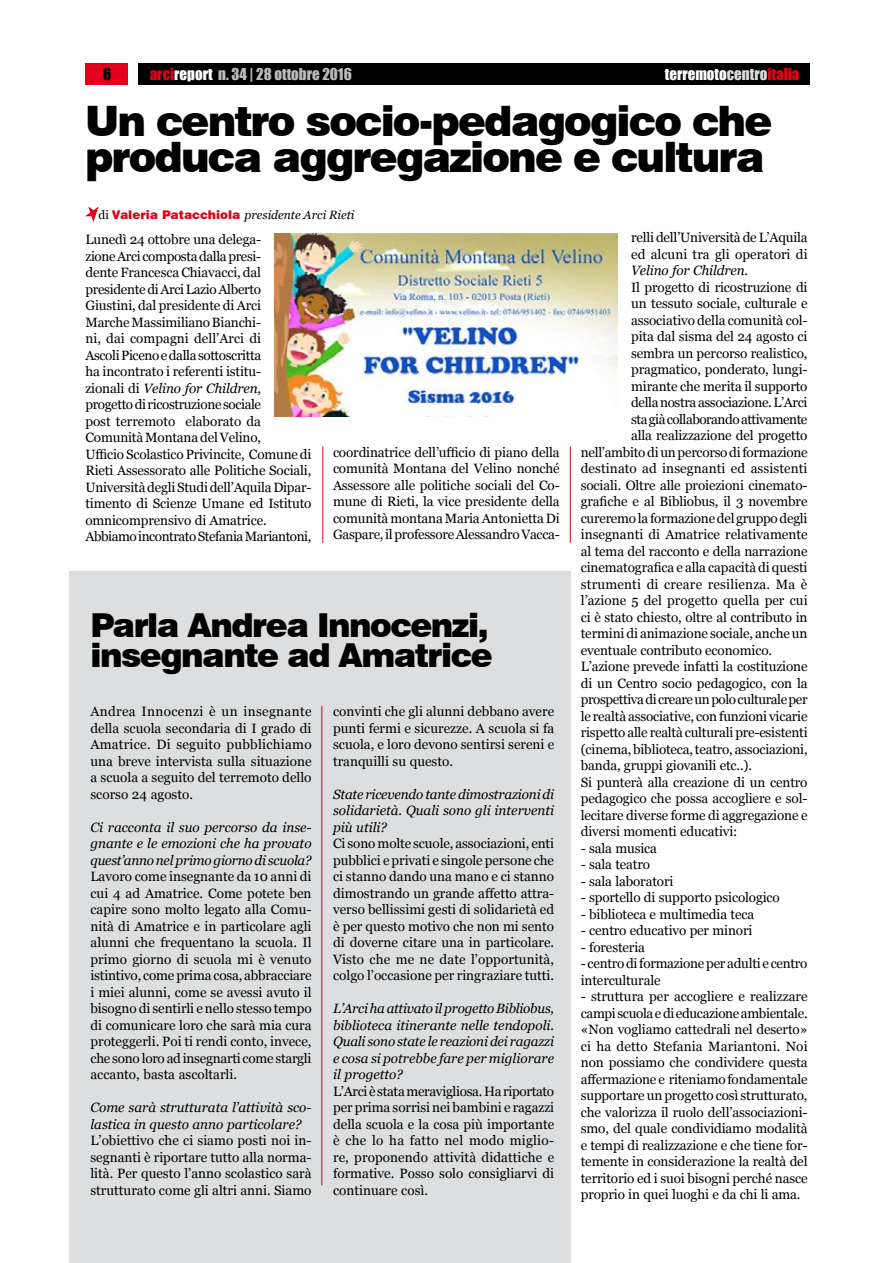
<style>
.page{position:relative;width:893px;height:1263px;background:#fff}
.page>*{position:absolute;margin:0;border:0;box-sizing:border-box;transform-origin:0 0}
.t1{font:900 42px/36px "Swiss 721 BT";letter-spacing:-.045em;color:#000}
.t2{font:900 33px/30px "Swiss 721 BT";letter-spacing:-.045em;color:#000}
.t3{font:15px "Impact";color:#b9bbbc}
.t4{font:15px "Impact";color:#fff}
.t5{font:15px "Impact";color:#000}
.t6{font:13.5px/16.5px "Georgia";letter-spacing:-.01em;color:#000;text-align:justify}
.t7{font:italic 13.5px/16.5px "Georgia";color:#000;text-align:justify}
.t8{font:13.5px "Georgia";letter-spacing:-.03em;color:#000}
.t9{font:13.5px "Georgia";letter-spacing:.015em;color:#000}
.t10{font:13.5px "Georgia";letter-spacing:-.035em;color:#000}
.t11{font:italic 12px "Georgia";color:#000}
.s1{color:#e2001a}
.s2{color:#fff}
.s3{color:#dddedf}
.s4{font-style:normal}
.s5{font-family:"Swiss 721 BT";font-weight:900;font-style:normal;color:#e2001a}
.s6{font-style:italic}
</style>
<div class="page">
<div style="left:85px;top:64px;width:43px;height:21px;background:#e2001a"></div>
<div style="left:138px;top:64px;width:672px;height:21px;background:#000"></div>
<div style="left:69px;top:571px;width:501px;height:692px;background:#dddedf"></div>
<svg style="left:85px;top:206px;width:14px;height:16px"></svg>
<hr style="left:322px;top:446px;width:1px;height:97px;background:#e2001a">
<hr style="left:321px;top:706px;width:1px;height:479px;background:#e2001a">
<img style="left:275px;top:233px;width:343px;height:184px">
<hr style="left:570px;top:446px;width:1px;height:97px;background:#e2001a">
<p class="t5" style="left:103px;top:62px;width:10px">6</p>
<p class="t3" style="left:150px;top:62px;width:204px"><span class="s1">arci</span><span class="s2">report</span> n. 34 | 28 ottobre 2016</p>
<p class="t4" style="left:665px;top:62px;width:136px">terremoto<span class="s3">centro</span><span class="s1">italia</span></p>
<h1 class="t1" style="left:85px;top:103px;width:689px">Un centro socio-pedagogico che produca aggregazione e cultura</h1>
<p class="t11" style="left:99px;top:207px;width:257px"><span class="s4">di</span> <span class="s5">Valeria Patacchiola</span> presidente Arci Rieti</p>
<p class="t6" style="left:85px;top:232px;width:228px;text-align:left">Lunedì 24 ottobre una delega-<br>zione Arci composta dalla presi-<br>dente Francesca Chiavacci, dal presidente di Arci Lazio Alberto Giustini, dal presidente di Arci<br>Marche Massimiliano Bianchi-<br>ni, dai compagni dell’Arci di<br>Ascoli Piceno e dalla sottoscritta<br>ha incontrato i referenti istitu-<br>zionali di <span class="s6">Velino for Children</span>, progetto di ricostruzione sociale<br>post terremoto elaborato da Comunità Montana del Velino,<br>Ufficio Scolastico Privincite, Comune di Rieti Assessorato alle Politiche Sociali, Università degli Studi dell’Aquila Dipar&shy;timento di Scienze Umane ed Istituto omnicomprensivo di Amatrice.<br>Abbiamo incontrato Stefania Mariantoni,</p>
<p class="t6" style="left:333px;top:444px;width:228px">coordinatrice dell’ufficio di piano della comunità Montana del Velino nonché Assessore alle politiche sociali del Co&shy;mune di Rieti, la vice presidente della comunità montana Maria Antonietta Di Gaspare, il professore Alessandro Vacca-</p>
<h2 class="t2" style="left:90px;top:610px;width:404px">Parla Andrea Innocenzi, insegnante ad Amatrice</h2>
<p class="t6" style="left:90px;top:703px;width:223px">Andrea Innocenzi è un insegnante della scuola secondaria di I grado di Amatrice. Di seguito pubblichiamo una breve intervista sulla situazione a scuola a seguito del terremoto dello scorso 24 agosto.</p>
<p class="t7" style="left:90px;top:819px;width:223px">Ci racconta il suo percorso da inse&shy;gnante e le emozioni che ha provato quest’anno nel primo giorno di scuola?</p>
<p class="t6" style="left:90px;top:868px;width:223px">Lavoro come insegnante da 10 anni di cui 4 ad Amatrice. Come potete ben capire sono molto legato alla Comu&shy;nità di Amatrice e in particolare agli alunni che frequentano la scuola. Il primo giorno di scuola mi è venuto istintivo, come prima cosa, abbracciare i miei alunni, come se avessi avuto il bisogno di sentirli e nello stesso tempo di comunicare loro che sarà mia cura proteggerli. Poi ti rendi conto, invece, che sono loro ad insegnarti come stargli accanto, basta ascoltarli.</p>
<p class="t7" style="left:90px;top:1099px;width:223px">Come sarà strutturata l’attività sco&shy;lastica in questo anno particolare?</p>
<p class="t6" style="left:90px;top:1132px;width:223px">L’obiettivo che ci siamo posti noi in&shy;segnanti è riportare tutto alla norma&shy;lità. Per questo l’anno scolastico sarà strutturato come gli altri anni. Siamo</p>
<p class="t6" style="left:333px;top:703px;width:223px">convinti che gli alunni debbano avere punti fermi e sicurezze. A scuola si fa scuola, e loro devono sentirsi sereni e tranquilli su questo.</p>
<p class="t7" style="left:333px;top:786px;width:223px">State ricevendo tante dimostrazioni di solidarietà. Quali sono gli interventi più utili?</p>
<p class="t6" style="left:333px;top:835px;width:223px">Ci sono molte scuole, associazioni, enti pubblici e privati e singole persone che ci stanno dando una mano e ci stanno dimostrando un grande affetto attra&shy;verso bellissimi gesti di solidarietà ed è per questo motivo che non mi sento di doverne citare una in particolare.<br>Visto che me ne date l’opportunità, colgo l’occasione per ringraziare tutti.</p>
<p class="t7" style="left:333px;top:1000px;width:223px">L’Arci ha attivato il progetto Bibliobus, biblioteca itinerante nelle tendopoli.<br>Quali sono state le reazioni dei ragazzi e cosa si potrebbe fare per migliorare il progetto?</p>
<p class="t6" style="left:333px;top:1083px;width:223px">L’Arci è stata meravigliosa. Ha riportato per prima sorrisi nei bambini e ragazzi della scuola e la cosa più importante è che lo ha fatto nel modo miglio&shy;re, proponendo attività didattiche e formative. Posso solo consigliarvi di continuare così.</p>
<p class="t6" style="left:631px;top:230px;width:178px">relli dell’Università de L’Aquila</p>
<p class="t6" style="left:631px;top:246px;width:178px">ed alcuni tra gli operatori di</p>
<p class="t7" style="left:631px;top:263px;width:119px">Velino for Children<span class="s4">.</span></p>
<p class="t6" style="left:631px;top:279px;width:178px">Il progetto di ricostruzione di</p>
<p class="t6" style="left:631px;top:296px;width:178px">un tessuto sociale, culturale e</p>
<p class="t6" style="left:631px;top:312px;width:178px">associativo della comunità col-</p>
<p class="t6" style="left:631px;top:329px;width:178px">pita dal sisma del 24 agosto ci</p>
<p class="t6" style="left:631px;top:345px;width:178px">sembra un percorso realistico,</p>
<p class="t6" style="left:631px;top:362px;width:178px">pragmatico, ponderato, lungi-</p>
<p class="t6" style="left:631px;top:378px;width:178px">mirante che merita il supporto</p>
<p class="t6" style="left:631px;top:395px;width:178px">della nostra associazione. L’Arci</p>
<p class="t10" style="left:631px;top:411px;width:178px">sta già collaborando attivamente</p>
<p class="t6" style="left:631px;top:428px;width:178px">alla realizzazione del progetto</p>
<p class="t6" style="left:581px;top:444px;width:228px">nell’ambito di un percorso di formazione</p>
<p class="t6" style="left:581px;top:461px;width:228px">destinato ad insegnanti ed assistenti</p>
<p class="t6" style="left:581px;top:477px;width:228px">sociali. Oltre alle proiezioni cinemato-</p>
<p class="t6" style="left:581px;top:494px;width:228px">grafiche e al Bibliobus, il 3 novembre</p>
<p class="t6" style="left:581px;top:510px;width:228px">cureremo la formazione del gruppo degli</p>
<p class="t6" style="left:581px;top:527px;width:228px">insegnanti di Amatrice relativamente</p>
<p class="t6" style="left:581px;top:543px;width:228px">al tema del racconto e della narrazione</p>
<p class="t6" style="left:581px;top:560px;width:228px">cinematografica e alla capacità di questi</p>
<p class="t9" style="left:581px;top:576px;width:228px">strumenti di creare resilienza. Ma è</p>
<p class="t6" style="left:581px;top:593px;width:228px">l’azione 5 del progetto quella per cui</p>
<p class="t6" style="left:581px;top:609px;width:228px">ci è stato chiesto, oltre al contributo in</p>
<p class="t6" style="left:581px;top:626px;width:228px">termini di animazione sociale, anche un</p>
<p class="t6" style="left:581px;top:642px;width:193px">eventuale contributo economico.</p>
<p class="t6" style="left:581px;top:659px;width:228px">L’azione prevede infatti la costituzione</p>
<p class="t6" style="left:581px;top:675px;width:228px">di un Centro socio pedagogico, con la</p>
<p class="t8" style="left:581px;top:691px;width:228px">prospettiva di creare un polo culturale per</p>
<p class="t6" style="left:581px;top:708px;width:228px">le realtà associative, con funzioni vicarie</p>
<p class="t6" style="left:581px;top:725px;width:228px">rispetto alle realtà culturali pre-esistenti</p>
<p class="t6" style="left:581px;top:741px;width:228px">(cinema, biblioteca, teatro, associazioni,</p>
<p class="t6" style="left:581px;top:758px;width:173px">banda, gruppi giovanili etc..).</p>
<p class="t6" style="left:581px;top:774px;width:228px">Si punterà alla creazione di un centro</p>
<p class="t6" style="left:581px;top:791px;width:228px">pedagogico che possa accogliere e sol-</p>
<p class="t6" style="left:581px;top:807px;width:228px">lecitare diverse forme di aggregazione e</p>
<p class="t6" style="left:581px;top:824px;width:158px">diversi momenti educativi:</p>
<p class="t6" style="left:581px;top:840px;width:78px">- sala musica</p>
<p class="t6" style="left:581px;top:857px;width:71px">- sala teatro</p>
<p class="t6" style="left:581px;top:873px;width:94px">- sala laboratori</p>
<p class="t6" style="left:581px;top:890px;width:201px">- sportello di supporto psicologico</p>
<p class="t6" style="left:581px;top:906px;width:175px">- biblioteca e multimedia teca</p>
<p class="t6" style="left:581px;top:923px;width:173px">- centro educativo per minori</p>
<p class="t6" style="left:581px;top:939px;width:66px">- foresteria</p>
<p class="t6" style="left:581px;top:956px;width:228px">- centro di formazione per adulti e centro interculturale</p>
<p class="t6" style="left:581px;top:989px;width:228px">- struttura per accogliere e realizzare campi scuola e di educazione ambientale. «Non vogliamo cattedrali nel deserto» ci ha detto Stefania Mariantoni. Noi non possiamo che condividere questa affermazione e riteniamo fondamentale supportare un progetto così strutturato, che valorizza il ruolo dell’associazioni&shy;smo, del quale condividiamo modalità e tempi di realizzazione e che tiene for&shy;temente in considerazione la realtà del territorio ed i suoi bisogni perché nasce proprio in quei luoghi e da chi li ama.</p>
</div>
